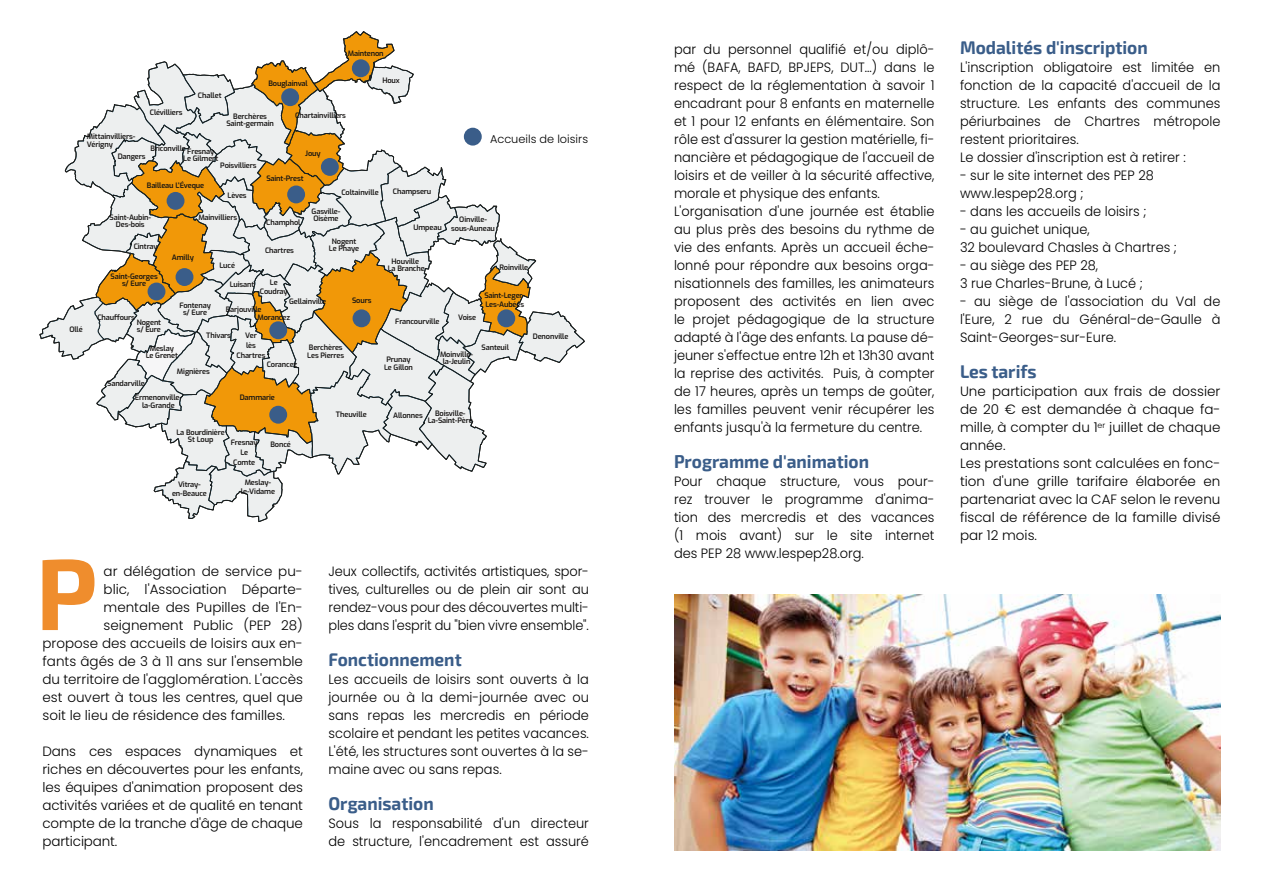
<style>
.page{position:relative;width:1263px;height:893px;background:#fff}
.page>*{position:absolute;margin:0;border:0;box-sizing:border-box;transform-origin:0 0}
.t1{font:700 101.1px "Exo 2";color:#ef8d2d}
.t2{font:700 18px "Exo 2";color:#3a5d89;scale:.96 1}
.t3{font:300 13.5px/18px "Poppins";color:#000;scale:.96 1}
.t4{font:300 13.5px/18px "Poppins";color:#000;text-align:justify}
.t5{font:300 11.4px "Poppins";color:#000}
.t6{font:600 7.5px/7.1px "Exo";letter-spacing:-.015em;color:#161413;text-align:center}
</style>
<div class="page">
<svg style="left:40px;top:31px;width:544px;height:491px"></svg>
<img style="left:674px;top:594px;width:546px;height:256px">
<div style="left:497px;top:309px;width:18px;height:18px;background:#3a5d89;border-radius:50%"></div>
<div style="left:464px;top:128px;width:18px;height:18px;background:#3a5d89;border-radius:50%"></div>
<div style="left:321px;top:158px;width:18px;height:18px;background:#3a5d89;border-radius:50%"></div>
<div style="left:352px;top:59px;width:18px;height:18px;background:#3a5d89;border-radius:50%"></div>
<div style="left:281px;top:88px;width:18px;height:18px;background:#3a5d89;border-radius:50%"></div>
<div style="left:167px;top:192px;width:17px;height:18px;background:#3a5d89;border-radius:50%"></div>
<div style="left:148px;top:283px;width:17px;height:17px;background:#3a5d89;border-radius:50%"></div>
<div style="left:287px;top:185px;width:18px;height:18px;background:#3a5d89;border-radius:50%"></div>
<div style="left:269px;top:406px;width:18px;height:18px;background:#3a5d89;border-radius:50%"></div>
<div style="left:269px;top:321px;width:18px;height:18px;background:#3a5d89;border-radius:50%"></div>
<div style="left:353px;top:309px;width:17px;height:18px;background:#3a5d89;border-radius:50%"></div>
<div style="left:176px;top:268px;width:17px;height:18px;background:#3a5d89;border-radius:50%"></div>
<p class="t6" style="left:150px;top:108px;width:34px">Clévilliers</p>
<p class="t6" style="left:348px;top:50px;width:37px">Maintenon</p>
<p class="t6" style="left:382px;top:76px;width:19px">Houx</p>
<p class="t6" style="left:268px;top:79px;width:41px">Bouglainval</p>
<p class="t6" style="left:295px;top:112px;width:52px">Chartainvilliers</p>
<p class="t6" style="left:198px;top:91px;width:25px">Challet</p>
<p class="t6" style="left:226px;top:112px;width:49px">Berchères<br>Saint-germain</p>
<p class="t6" style="left:87px;top:132px;width:50px;line-height:7.5px;text-align:left">Mittainvilliers-<br>Vérigny</p>
<p class="t5" style="left:490px;top:132px;width:100px">Accueils de loisirs</p>
<p class="t6" style="left:151px;top:145px;width:37px">Briconville</p>
<p class="t6" style="left:183px;top:147px;width:36px">Fresnay<br>Le Gilmert</p>
<p class="t6" style="left:147px;top:181px;width:59px">Bailleau L'Éveque</p>
<p class="t6" style="left:198px;top:213px;width:40px">Mainvilliers</p>
<p class="t6" style="left:305px;top:150px;width:17px">Jouy</p>
<p class="t6" style="left:118px;top:152px;width:29px">Dangers</p>
<p class="t6" style="left:220px;top:162px;width:38px">Poisvilliers</p>
<p class="t6" style="left:266px;top:174px;width:39px">Saint-Prest</p>
<p class="t6" style="left:393px;top:187px;width:40px">Champseru</p>
<p class="t6" style="left:413px;top:223px;width:30px">Umpeau</p>
<p class="t6" style="left:451px;top:214px;width:45px;line-height:8.9px">Oinville&shy;sous-Auneau</p>
<p class="t6" style="left:341px;top:188px;width:39px">Coltainville</p>
<p class="t6" style="left:227px;top:191px;width:21px">Lèves</p>
<p class="t6" style="left:312px;top:207px;width:30px;text-align:left">Gasville-<br>Oisème</p>
<p class="t6" style="left:329px;top:237px;width:32px;line-height:7.5px">Nogent<br>Le Phaye</p>
<p class="t6" style="left:110px;top:213px;width:43px">Saint-Aubin-<br>Des-bois</p>
<p class="t6" style="left:266px;top:218px;width:36px">Champhol</p>
<p class="t6" style="left:134px;top:242px;width:25px">Cintray</p>
<p class="t6" style="left:265px;top:247px;width:30px">Chartres</p>
<p class="t6" style="left:172px;top:253px;width:24px">Amilly</p>
<p class="t6" style="left:388px;top:257px;width:39px">Houville<br>La Branche</p>
<p class="t6" style="left:219px;top:261px;width:17px">Lucé</p>
<p class="t6" style="left:499px;top:263px;width:30px">Roinville</p>
<p class="t6" style="left:484px;top:290px;width:42px;line-height:8.9px;text-align:left">Saint-Leger-<br>Les-Aubées</p>
<p class="t6" style="left:111px;top:273px;width:49px">Saint-Georges s/ Eure</p>
<p class="t6" style="left:230px;top:280px;width:26px">Luisant</p>
<p class="t6" style="left:260px;top:277px;width:29px;line-height:9.8px">Le<br>Coudray</p>
<p class="t6" style="left:289px;top:297px;width:39px">Gellainville</p>
<p class="t6" style="left:352px;top:297px;width:21px">Sours</p>
<p class="t6" style="left:179px;top:301px;width:33px">Fontenay s/ Eure</p>
<p class="t6" style="left:226px;top:305px;width:37px">Barjouville</p>
<p class="t6" style="left:458px;top:313px;width:20px">Voise</p>
<p class="t6" style="left:97px;top:313px;width:39px">Chauffours</p>
<p class="t6" style="left:257px;top:313px;width:34px">Morancez</p>
<p class="t6" style="left:395px;top:317px;width:46px">Francourville</p>
<p class="t6" style="left:137px;top:319px;width:26px;text-align:left">Nogent s/ Eure</p>
<p class="t6" style="left:69px;top:325px;width:15px">Ollé</p>
<p class="t6" style="left:206px;top:331px;width:26px">Thivars</p>
<p class="t6" style="left:236px;top:330px;width:30px;line-height:9.8px">Ver<br>lès<br>Chartres</p>
<p class="t6" style="left:533px;top:333px;width:37px">Denonville</p>
<p class="t6" style="left:481px;top:343px;width:29px">Santeuil</p>
<p class="t6" style="left:307px;top:343px;width:38px;line-height:8.4px;text-align:left">Berchères<br>Les Pierres</p>
<p class="t6" style="left:146px;top:344px;width:34px">Meslay<br>Le Grenet</p>
<p class="t6" style="left:440px;top:350px;width:35px;line-height:7.5px">Moinville&shy;la-Jeulin</p>
<p class="t6" style="left:384px;top:354px;width:31px;line-height:8.4px">Prunay<br>Le Gillon</p>
<p class="t6" style="left:267px;top:361px;width:32px">Corancez</p>
<p class="t6" style="left:177px;top:367px;width:34px">Mignières</p>
<p class="t6" style="left:107px;top:379px;width:39px">Sandarville</p>
<p class="t6" style="left:135px;top:393px;width:49px;line-height:7.5px">Ermenonville&shy;la-Grande</p>
<p class="t6" style="left:240px;top:394px;width:37px">Dammarie</p>
<p class="t6" style="left:176px;top:428px;width:50px">La Bourdinière<br>St Loup</p>
<p class="t6" style="left:231px;top:437px;width:29px;line-height:9.8px">Fresnay<br>Le<br>Comte</p>
<p class="t6" style="left:270px;top:441px;width:22px">Boncé</p>
<p class="t6" style="left:172px;top:480px;width:36px;line-height:8.9px">Vitray&shy;en-Beauce</p>
<p class="t6" style="left:241px;top:478px;width:36px;line-height:8.9px">Meslay&shy;le-Vidame</p>
<h1 class="t1" style="left:35px;top:534px;width:64px">P</h1>
<p class="t4" style="left:104px;top:562px;width:201px">ar délégation de service pu-</p>
<p class="t4" style="left:104px;top:580px;width:201px">blic, l'Association Départe-</p>
<p class="t4" style="left:104px;top:598px;width:201px">mentale des Pupilles de l'En-</p>
<p class="t4" style="left:104px;top:616px;width:201px">seignement Public (PEP 28)</p>
<p class="t4" style="left:43px;top:634px;width:262px">propose des accueils de loisirs aux en-</p>
<p class="t4" style="left:43px;top:652px;width:262px">fants âgés de 3 à 11 ans sur l'ensemble</p>
<p class="t4" style="left:43px;top:670px;width:262px">du territoire de l'agglomération. L'accès</p>
<p class="t4" style="left:43px;top:688px;width:262px">est ouvert à tous les centres, quel que</p>
<p class="t4" style="left:43px;top:706px;width:244px">soit le lieu de résidence des familles.</p>
<p class="t4" style="left:43px;top:742px;width:262px">Dans ces espaces dynamiques et riches en découvertes pour les enfants, les équipes d'animation proposent des activités variées et de qualité en tenant compte de la tranche d'âge de chaque participant.</p>
<p class="t6" style="left:428px;top:409px;width:47px;line-height:7.5px">Boisville-<br>La-Saint-Père</p>
<p class="t6" style="left:336px;top:410px;width:32px">Theuville</p>
<p class="t6" style="left:393px;top:412px;width:31px">Allonnes</p>
<p class="t3" style="left:328px;top:562px;width:273px;text-align:justify">Jeux collectifs, activités artistiques, spor&shy;tives, culturelles ou de plein air sont au rendez-vous pour des découvertes multi&shy;ples dans l'esprit du "bien vivre ensemble".</p>
<h2 class="t2" style="left:328px;top:649px;width:140px">Fonctionnement</h2>
<p class="t3" style="left:328px;top:670px;width:273px;text-align:justify">Les accueils de loisirs sont ouverts à la journée ou à la demi-journée avec ou sans repas les mercredis en période scolaire et pendant les petites vacances.<br>L'été, les structures sont ouvertes à la se&shy;maine avec ou sans repas.</p>
<h2 class="t2" style="left:328px;top:793px;width:111px">Organisation</h2>
<p class="t3" style="left:328px;top:814px;width:273px">Sous la responsabilité d'un directeur de structure, l'encadrement est assuré</p>
<p class="t3" style="left:674px;top:40px;width:273px">par du personnel qualifié et/ou diplô&shy;mé (BAFA, BAFD, BPJEPS, DUT...) dans le respect de la réglementation à savoir 1 encadrant pour 8 enfants en maternelle et 1 pour 12 enfants en élémentaire. Son rôle est d'assurer la gestion matérielle, fi&shy;nancière et pédagogique de l'accueil de loisirs et de veiller à la sécurité affective, morale et physique des enfants.<br>L'organisation d'une journée est établie au plus près des besoins du rythme de vie des enfants. Après un accueil éche&shy;lonné pour répondre aux besoins orga&shy;nisationnels des familles, les animateurs proposent des activités en lien avec le projet pédagogique de la structure adapté à l'âge des enfants. La pause dé&shy;jeuner s'effectue entre 12h et 13h30 avant la reprise des activités. Puis, à compter de 17 heures, après un temps de goûter, les familles peuvent venir récupérer les enfants jusqu'à la fermeture du centre.</p>
<h2 class="t2" style="left:674px;top:451px;width:205px">Programme d'animation</h2>
<p class="t3" style="left:674px;top:472px;width:273px;text-align:justify">Pour chaque structure, vous pour&shy;rez trouver le programme d'anima&shy;tion des mercredis et des vacances (1 mois avant) sur le site internet des PEP 28 www.lespep28.org.</p>
<h2 class="t2" style="left:960px;top:37px;width:197px">Modalités d'inscription</h2>
<p class="t3" style="left:960px;top:58px;width:273px">L'inscription obligatoire est limitée en fonction de la capacité d'accueil de la structure. Les enfants des communes périurbaines de Chartres métropole restent prioritaires.<br>Le dossier d'inscription est à retirer :</p>
<p class="t3" style="left:960px;top:166px;width:203px">- sur le site internet des PEP 28 www.lespep28.org ;</p>
<p class="t3" style="left:960px;top:202px;width:196px">- dans les accueils de loisirs ;</p>
<p class="t3" style="left:960px;top:220px;width:227px">- au guichet unique,<br>32 boulevard Chasles à Chartres ;</p>
<p class="t3" style="left:960px;top:256px;width:192px">- au siège des PEP 28,<br>3 rue Charles-Brune, à Lucé ;</p>
<p class="t3" style="left:960px;top:292px;width:273px;text-align:justify">- au siège de l'association du Val de l'Eure, 2 rue du Général-de-Gaulle à Saint-Georges-sur-Eure.</p>
<h2 class="t2" style="left:960px;top:361px;width:81px">Les tarifs</h2>
<p class="t4" style="left:960px;top:382px;width:262px;text-align:left">Une participation aux frais de dossier de 20 € est demandée à chaque fa&shy;mille, à compter du 1<sup>er</sup> juillet de chaque année.<br>Les prestations sont calculées en fonc&shy;tion d'une grille tarifaire élaborée en partenariat avec la CAF selon le revenu fiscal de référence de la famille divisé par 12 mois.</p>
</div>
